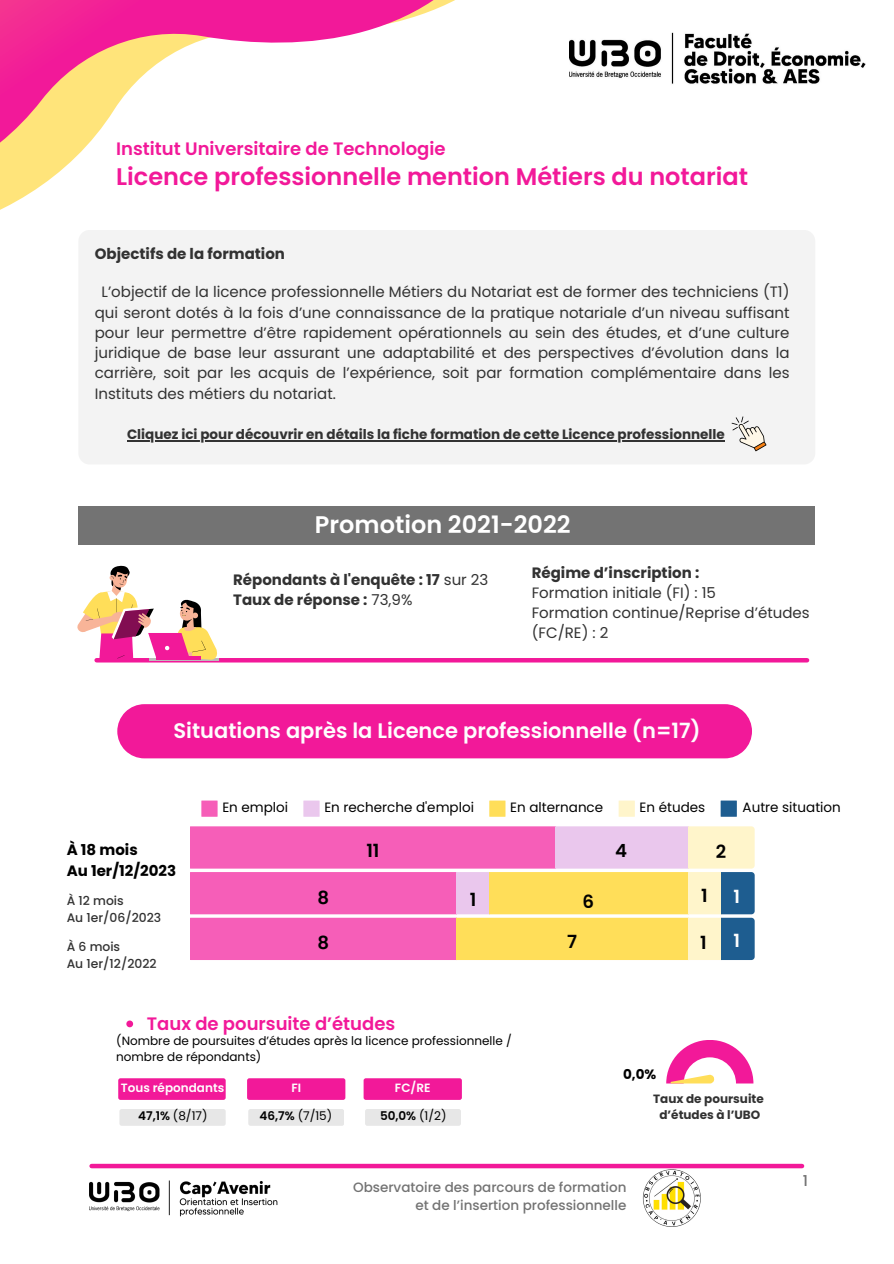
<style>
.page{position:relative;width:894px;height:1264px;background:#fff}
.page>*{position:absolute;margin:0;border:0;box-sizing:border-box;transform-origin:0 0}
.t1{font:600 24px "Poppins";color:#f21999}
.t2{font:600 24px "Poppins";color:#fff}
.t3{font:600 21px "Poppins";color:#fefefe}
.t4{font:600 18.15px "Poppins";color:#000}
.t5{font:600 18.15px "Poppins";color:#fefefe}
.t6{font:600 18px "Poppins";color:#f21999}
.t7{font:15px/20.2px "Poppins";color:#323232;text-align:justify}
.t8{font:700 15px/20.2px "Poppins";color:#323232}
.t9{font:700 15px/20.7px "Poppins";color:#000}
.t10{font:500 15px "Poppins";color:#737373}
.t11{font:700 13.5px "Poppins";color:#323232}
.t12{font:500 13.5px/18px "Poppins";color:#737373;text-align:right}
.t13{font:13.5px "Poppins";color:#000}
.t14{font:700 13.5px "Poppins";color:#000}
.t15{font:500 12.3px/17.1px "Poppins";color:#323232}
.t16{font:12px/16px "Poppins";color:#000}
.t17{font:700 12px "Poppins";color:#323232}
.t18{font:600 12px "Poppins";color:#fefefe}
.t19{font:600 12px "Poppins";color:#000}
.s1{font-weight:700}
.s2{font-weight:400}
.s3{font-weight:600}
</style>
<div class="page">
<div style="left:92px;top:1163px;width:709px;height:5px;background:#f21999"></div>
<svg style="left:0;top:0;width:455px;height:210px"></svg>
<div style="left:78px;top:230px;width:737px;height:234px;background:#f3f3f3;border-radius:11px"></div>
<svg style="left:731px;top:416px;width:35px;height:35px"></svg>
<hr style="left:127px;top:440px;width:597px;height:1px;background:#323232">
<img style="left:89px;top:1180px;width:188px;height:36px">
<img style="left:642px;top:1168px;width:59px;height:59px">
<svg style="left:666px;top:1040px;width:87px;height:43px"></svg>
<svg style="left:126px;top:1020px;width:7px;height:7px"></svg>
<div style="left:118px;top:1078px;width:108px;height:21px;background:#f21999;border-radius:2px"></div>
<div style="left:119px;top:1108px;width:107px;height:17px;background:#e7e7e7;border-radius:2px"></div>
<div style="left:247px;top:1078px;width:98px;height:21px;background:#f21999;border-radius:2px"></div>
<div style="left:248px;top:1108px;width:96px;height:17px;background:#e7e7e7;border-radius:2px"></div>
<div style="left:363px;top:1078px;width:98px;height:21px;background:#f21999;border-radius:2px"></div>
<div style="left:365px;top:1108px;width:96px;height:17px;background:#e7e7e7;border-radius:2px"></div>
<hr style="left:97px;top:658px;width:709px;height:4px;background:#f21999">
<div style="left:78px;top:506px;width:737px;height:38px;background:#737373"></div>
<hr style="left:150px;top:658px;width:69px;height:2px;background:#000">
<svg style="left:77px;top:565px;width:140px;height:95px"></svg>
<svg style="left:201px;top:800px;width:16px;height:16px"></svg>
<svg style="left:303px;top:800px;width:16px;height:16px"></svg>
<svg style="left:489px;top:800px;width:16px;height:16px"></svg>
<svg style="left:618px;top:800px;width:16px;height:16px"></svg>
<svg style="left:720px;top:800px;width:16px;height:16px"></svg>
<svg style="left:191px;top:826px;width:563px;height:134px;background:#f09aa9"></svg>
<div style="left:117px;top:704px;width:634px;height:54px;background:#f21999"></div>
<img style="left:569px;top:32px;width:295px;height:52px">
<h1 class="t6" style="left:116px;top:136px;width:331px">Institut Universitaire de Technologie</h1>
<h1 class="t1" style="left:116px;top:160px;width:633px">Licence professionnelle mention Métiers du notariat</h1>
<p class="t8" style="left:95px;top:244px;width:192px">Objectifs de la formation</p>
<p class="t7" style="left:95px;top:282px;width:696px;text-indent:7px">L’objectif de la licence professionnelle Métiers du Notariat est de former des techniciens (T1) qui seront dotés à la fois d’une connaissance de la pratique notariale d’un niveau suffisant pour leur permettre d’être rapidement opérationnels au sein des études, et d’une culture juridique de base leur assurant une adaptabilité et des perspectives d’évolution dans la carrière, soit par les acquis de l’expérience, soit par formation complémentaire dans les Instituts des métiers du notariat.</p>
<p class="t11" style="left:127px;top:425px;width:599px">Cliquez ici pour découvrir en détails la fiche formation de cette Licence professionnelle</p>
<p class="t2" style="left:303px;top:506px;width:243px">Promotion 2021-202</p>
<p class="t2" style="left:315px;top:507px;width:257px">Promotion 2021-2022</p>
<p class="t7" style="left:531px;top:562px;width:279px;text-align:left"><span class="s1">Régime d’inscription :<br></span>Formation initiale (FI) : 15<br>Formation continue/Reprise d’études (FC/RE) : 2</p>
<p class="t8" style="left:233px;top:570px;width:257px">Répondants à l'enquête : 17 <span class="s2">sur 23<br></span>Taux de réponse : <span class="s2">73,9%</span></p>
<p class="t3" style="left:173px;top:716px;width:528px">Situations après la Licence professionnelle (n=17)</p>
<p class="t9" style="left:67px;top:839px;width:111px">À 18 mois<br>Au 1er/12/2023</p>
<p class="t15" style="left:67px;top:892px;width:96px">À 12 mois<br>Au 1er/06/2023</p>
<p class="t15" style="left:67px;top:937px;width:91px">À 6 mois<br>Au 1er/12/2022</p>
<p class="t13" style="left:222px;top:798px;width:67px">En emploi</p>
<p class="t13" style="left:324px;top:798px;width:151px">En recherche d'emploi</p>
<p class="t13" style="left:510px;top:798px;width:94px">En alternance</p>
<p class="t13" style="left:639px;top:798px;width:67px">En études</p>
<p class="t13" style="left:742px;top:798px;width:100px">Autre situation</p>
<p class="t4" style="left:317px;top:884px;width:13px">8</p>
<p class="t4" style="left:317px;top:930px;width:13px">8</p>
<p class="t4" style="left:366px;top:838px;width:15px">11</p>
<p class="t4" style="left:469px;top:887px;width:8px">1</p>
<p class="t4" style="left:615px;top:838px;width:13px">4</p>
<p class="t4" style="left:715px;top:839px;width:12px">2</p>
<p class="t4" style="left:700px;top:882px;width:8px">1</p>
<p class="t4" style="left:582px;top:888px;width:13px">6</p>
<p class="t5" style="left:733px;top:884px;width:8px">1</p>
<p class="t4" style="left:567px;top:928px;width:11px">7</p>
<p class="t4" style="left:699px;top:930px;width:8px">1</p>
<p class="t5" style="left:733px;top:928px;width:8px">1</p>
<h1 class="t6" style="left:147px;top:1010px;width:250px">Taux de poursuite d’études</h1>
<p class="t16" style="left:116px;top:1032px;width:397px">(Nombre de poursuites d’études après la licence professionnelle / nombre de répondants)</p>
<h5 class="t18" style="left:121px;top:1079px;width:105px">Tous répondants</h5>
<h5 class="t18" style="left:270px;top:1080px;width:38px">FI/ALT</h5>
<p class="t18" style="left:291px;top:1079px;width:11px">FI</p>
<h2 class="t18" style="left:395px;top:1079px;width:37px">FC/RE</h2>
<h4 class="t16" style="left:138px;top:1108px;width:71px"><span class="s3">47,1%</span> (8/17)</h4>
<h6 class="t16" style="left:259px;top:1108px;width:74px"><span class="s3">46,7%</span> (7/15)</h6>
<h6 class="t19" style="left:380px;top:1107px;width:68px">50,0% <span class="s2">(1/2)</span></h6>
<h1 class="t14" style="left:623px;top:1065px;width:35px">0,0%</h1>
<p class="t17" style="left:653px;top:1090px;width:112px">Taux de poursuite</p>
<h6 class="t17" style="left:659px;top:1106px;width:102px">d’études à l’UBO</h6>
<h5 class="t12" style="left:353px;top:1178px;width:275px">Observatoire des parcours de formation et de l’insertion professionnelle</h5>
<h4 class="t10" style="left:802px;top:1170px;width:7px">1</h4>
</div>
